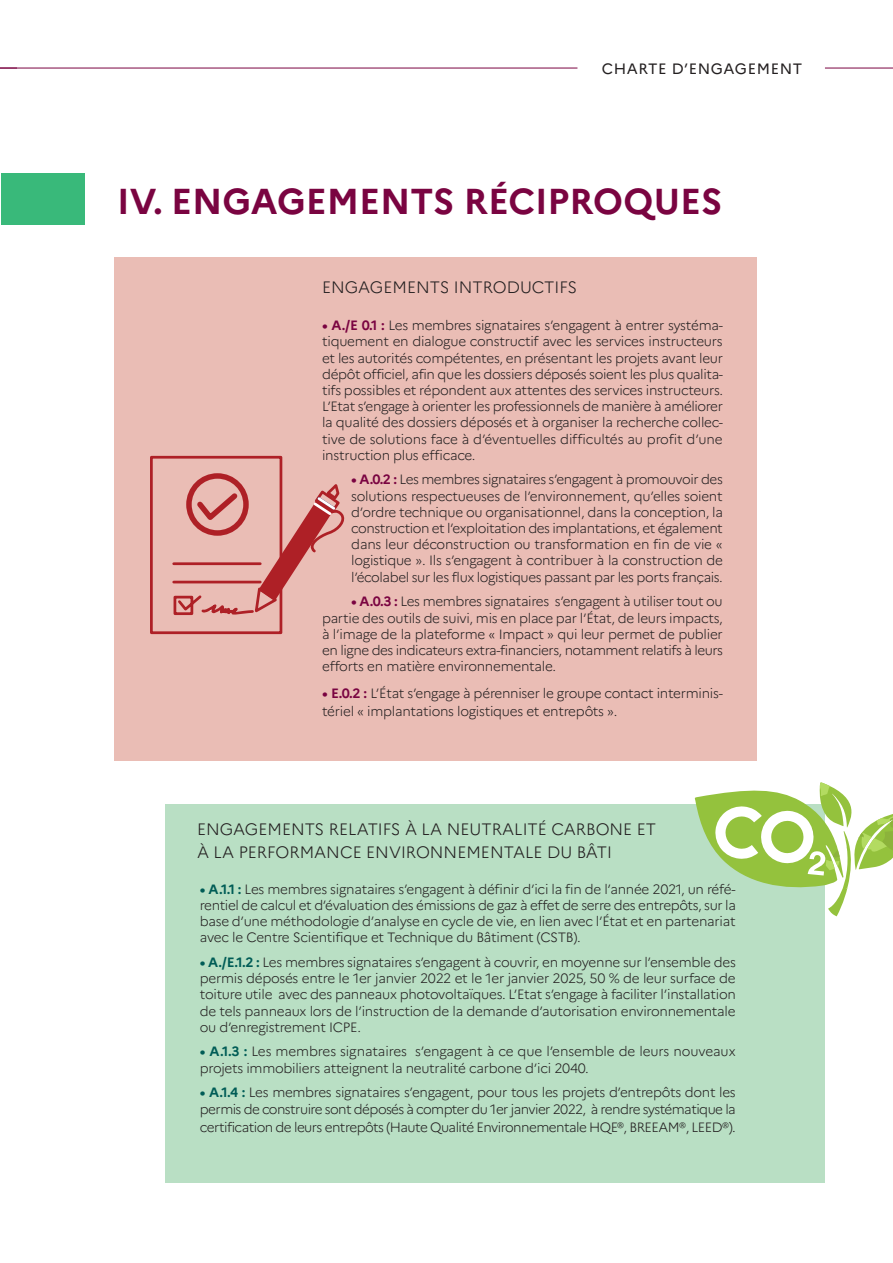
<style>
.page{position:relative;width:893px;height:1263px;background:#fff}
.page>*{position:absolute;margin:0;border:0;box-sizing:border-box;transform-origin:0 0}
.titre_niveau_1{font:700 36px "Marianne";color:#7a0441}
.t1{font:300 16.5px/22.5px "Marianne";color:#231f20}
.t2{font:15px "Marianne";letter-spacing:.04em;color:#231f20}
.texte_courant{font:300 13.5px/16.2px "Marianne";letter-spacing:-.02em;color:#231f20;text-align:justify}
.texte_courant-2{font:300 13.5px/16.2px "Marianne";letter-spacing:-.04em;color:#231f20}
.s1{font-weight:700;color:#7a0441}
.s2{font-weight:700;color:#005c56}
</style>
<div class="page">
<hr style="left:825px;top:68px;width:68px;height:1px;background:#7a0441">
<hr style="left:0;top:68px;width:577px;height:1px;background:#7a0441">
<div style="left:1px;top:173px;width:83px;height:52px;background:#39b97a"></div>
<div style="left:166px;top:804px;width:659px;height:378px;background:#b9dfc4"></div>
<svg style="left:694px;top:782px;width:199px;height:134px"></svg>
<div style="left:115px;top:257px;width:642px;height:504px;background:#eabdb5"></div>
<div style="left:150px;top:456px;width:132px;height:178px;border:3px solid #ae2026"></div>
<svg style="left:172px;top:470px;width:173px;height:150px"></svg>
<p class="t2" style="left:602px;top:57px;width:202px">CHARTE D’ENGAGEMENT</p>
<p class="titre_niveau_1" style="left:117px;top:173px;width:607px">IV. ENGAGEMENTS RÉCIPROQUES</p>
<p class="t1" style="left:322px;top:275px;width:257px">ENGAGEMENTS INTRODUCTIFS</p>
<p class="texte_courant" style="left:322px;top:316px;width:402px"><span class="s1">• A./E 0.1 :</span> Les membres signataires s’engagent à entrer systéma&shy;tiquement en dialogue constructif avec les services instructeurs et les autorités compétentes, en présentant les projets avant leur dépôt officiel, afin que les dossiers déposés soient les plus qualita&shy;tifs possibles et répondent aux attentes des services instructeurs.<br>L’Etat s’engage à orienter les professionnels de manière à améliorer la qualité des dossiers déposés et à organiser la recherche collec&shy;tive de solutions face à d’éventuelles difficultés au profit d’une instruction plus efficace.</p>
<p class="texte_courant" style="left:351px;top:470px;width:373px"><span class="s1">• A.0.2 :</span> Les membres signataires s’engagent à promouvoir des solutions respectueuses de l’environnement, qu’elles soient d’ordre technique ou organisationnel, dans la conception, la construction et l’exploitation des implantations, et également dans leur déconstruction ou transformation en fin de vie « logistique ». Ils s’engagent à contribuer à la construction de l’écolabel sur les flux logistiques passant par les ports français.</p>
<p class="texte_courant" style="left:322px;top:592px;width:403px;text-indent:29px"><span class="s1">• A.0.3 :</span> Les membres signataires s’engagent à utiliser tout ou partie des outils de suivi, mis en place par l’État, de leurs impacts, à l’image de la plateforme « Impact » qui leur permet de publier en ligne des indicateurs extra-financiers, notamment relatifs à leurs efforts en matière environnementale.</p>
<p class="texte_courant" style="left:322px;top:683px;width:402px;line-height:18px"><span class="s1">• E.0.2 :</span> L’État s’engage à pérenniser le groupe contact interminis&shy;tériel « implantations logistiques et entrepôts ».</p>
<p class="t1" style="left:197px;top:817px;width:461px">ENGAGEMENTS RELATIFS À LA NEUTRALITÉ CARBONE ET<br>À LA PERFORMANCE ENVIRONNEMENTALE DU BÂTI</p>
<p class="texte_courant" style="left:200px;top:879px;width:538px"><span class="s2">• A.1.1 :</span> Les membres signataires s’engagent à définir d’ici la fin de l’année 2021, un réfé&shy;rentiel de calcul et d’évaluation des émissions de gaz à effet de serre des entrepôts, sur la base d’une méthodologie d’analyse en cycle de vie, en lien avec l’État et en partenariat avec le Centre Scientifique et Technique du Bâtiment (CSTB).</p>
<p class="texte_courant" style="left:200px;top:953px;width:538px"><span class="s2">• A./E.1.2 :</span> Les membres signataires s’engagent à couvrir, en moyenne sur l’ensemble des permis déposés entre le 1er janvier 2022 et le 1er janvier 2025, 50 % de leur surface de toiture utile avec des panneaux photovoltaïques. L’Etat s’engage à faciliter l’installation de tels panneaux lors de l’instruction de la demande d’autorisation environnementale ou d’enregistrement ICPE.</p>
<p class="texte_courant" style="left:200px;top:1042px;width:537px"><span class="s2">• A.1.3 :</span> Les membres signataires s’engagent à ce que l’ensemble de leurs nouveaux projets immobiliers atteignent la neutralité carbone d’ici 2040.</p>
<p class="texte_courant-2" style="left:200px;top:1083px;width:537px"><span class="s2">• A.1.4 :</span> Les membres signataires s’engagent, pour tous les projets d’entrepôts dont les permis de construire sont déposés à compter du 1er janvier 2022, à rendre systématique la</p>
<p class="texte_courant-2" style="left:200px;top:1117px;width:537px">certification de leurs entrepôts (Haute Qualité Environnementale HQE®, BREEAM®, LEED®).</p>
</div>
